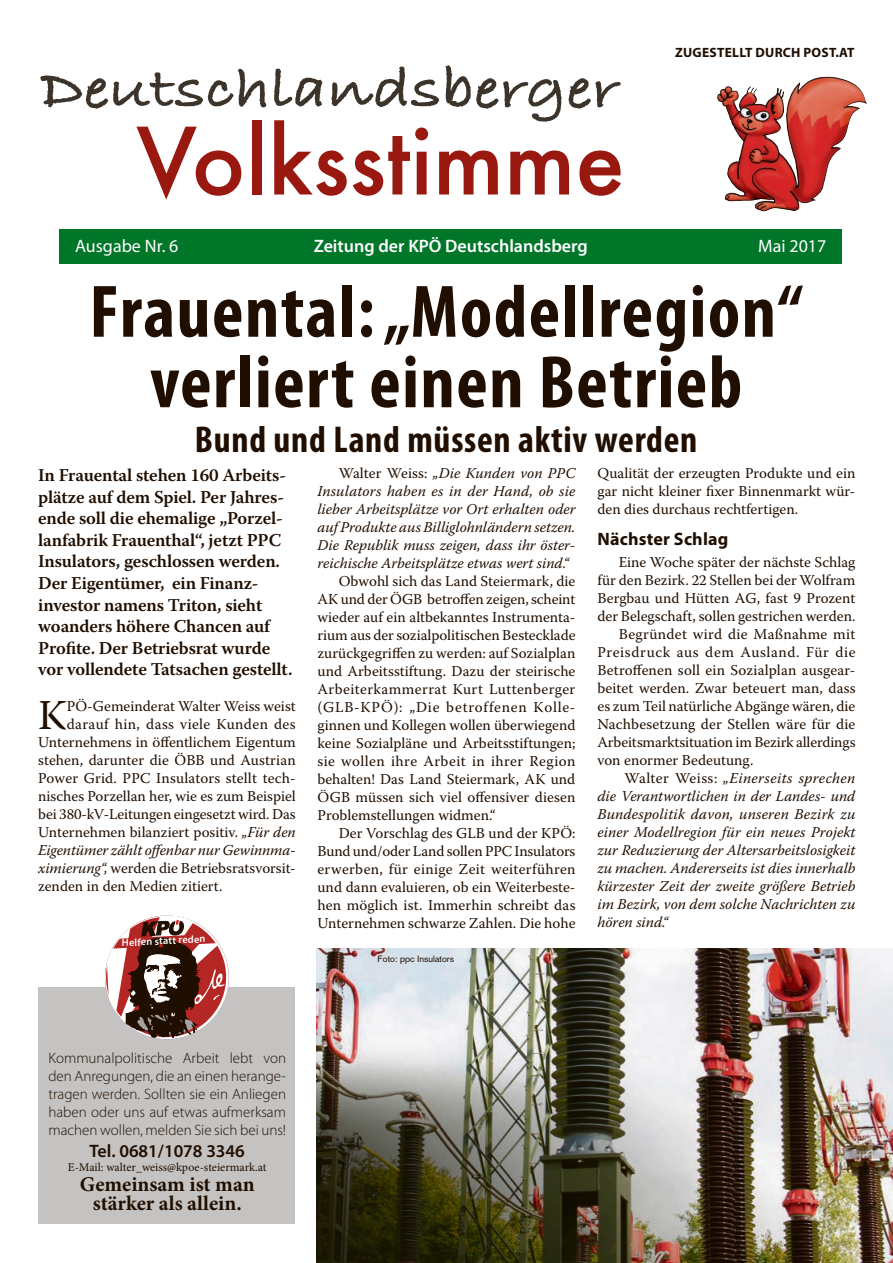
<style>
.page{position:relative;width:893px;height:1263px;background:#fff}
.page>*{position:absolute;margin:0;border:0;box-sizing:border-box;transform-origin:0 0}
.t1{font:500 90px "Futura";color:#991910}
.headline_B_T2{font:700 condensed 75px/70.5px "Myriad Pro";letter-spacing:.02em;color:#200e00;text-align:center}
.Fließtext{font:42.3px "Warnock Pro";color:#200e00}
.headline_B_T2-2{font:700 condensed 37.5px "Myriad Pro";letter-spacing:.02em;color:#200e00}
.t2{font:700 21px "Minion Pro";color:#200e00}
.Fließtext-2{font:600 18px/21.6px "Warnock Pro";letter-spacing:-.01em;color:#200e00}
.t3{font:600 18px "Myriad Pro";color:#fff}
.t4{font:18px "Myriad Pro";color:#fff}
.t5{font:600 18px "Myriad Pro";color:#200e00}
.Zwischentitel{font:700 18px "Myriad Pro";letter-spacing:.01em;color:#200e00}
.Fließtext-3{font:15px/18px "Warnock Pro";color:#200e00;text-align:justify}
.Fließtext-4{font:italic 15px/18px "Warnock Pro";color:#200e00;text-align:justify}
.t6{font:300 15px/18px "Myriad Pro";color:#200e00;text-align:justify}
.Fließtext-5{font:15px "Warnock Pro";letter-spacing:.025em;color:#200e00}
.Bezirkssplitter{font:700 13.5px "Myriad Pro";letter-spacing:.02em;color:#200e00}
.t7{font:12px "Minion Pro";letter-spacing:-.005em;color:#200e00}
.t8{font:600 10.35px "Myriad Pro";color:#fff}
.Bezirkssplitter-2{font:9px "Akzidenz Grotesk";color:#200e00}
.s1{font-style:normal}
.s2{font-style:italic}
</style>
<div class="page">
<img style="left:316px;top:949px;width:577px;height:314px">
<div style="left:39px;top:987px;width:256px;height:237px;background:#c4c3c2"></div>
<img style="left:791px;top:77px;width:37px;height:16px">
<svg style="left:105px;top:915px;width:124px;height:124px"></svg>
<svg style="left:156px;top:941px;width:12px;height:8px"></svg>
<img style="left:126px;top:944px;width:66px;height:94px">
<img style="left:194px;top:969px;width:31px;height:36px">
<div style="left:60px;top:230px;width:782px;height:34px;background:#007629"></div>
<svg style="left:40px;top:65px;width:581px;height:57px"></svg>
<p class="t1" style="left:136px;top:99px;width:490px">Volksstimme</p>
<p class="Bezirkssplitter" style="left:675px;top:44px;width:181px">ZUGESTELLT DURCH POST.AT</p>
<p class="t4" style="left:75px;top:236px;width:105px">Ausgabe Nr. 6</p>
<p class="t3" style="left:314px;top:235px;width:276px">Zeitung der KPÖ Deutschlandsberg</p>
<p class="t4" style="left:758px;top:236px;width:70px">Mai 2017</p>
<p class="headline_B_T2" style="left:90px;top:275px;width:715px">Frauental: „Modellregion“ verliert einen Betrieb</p>
<p class="headline_B_T2-2" style="left:195px;top:416px;width:504px">Bund und Land müssen aktiv werden</p>
<p class="Fließtext-3" style="left:597px;top:464px;width:259px">Qualität der erzeugten Produkte und ein gar nicht kleiner fixer Binnenmarkt wür&shy;den dies durchaus rechtfertigen.</p>
<p class="Zwischentitel" style="left:597px;top:527px;width:132px">Nächster Schlag</p>
<p class="Fließtext-3" style="left:597px;top:553px;width:259px;text-indent:21px">Eine Woche später der nächste Schlag für den Bezirk. 22 Stellen bei der Wolfram Bergbau und Hütten AG, fast 9 Prozent der Belegschaft, sollen gestrichen werden.</p>
<p class="Fließtext-3" style="left:597px;top:625px;width:260px;text-indent:21px">Begründet wird die Maßnahme mit Preisdruck aus dem Ausland. Für die Betroffenen soll ein Sozialplan ausgear&shy;beitet werden. Zwar beteuert man, dass es zum Teil natürliche Abgänge wären, die Nachbesetzung der Stellen wäre für die Arbeitsmarktsituation im Bezirk allerdings von enormer Bedeutung.</p>
<p class="Fließtext-4" style="left:597px;top:769px;width:260px;text-indent:27px"><span class="s1">Walter Weiss:</span> „Einerseits sprechen die Verantwortlichen in der Landes- und Bundespolitik davon, unseren Bezirk zu einer Modellregion für ein neues Projekt zur Reduzierung der Altersarbeitslosigkeit zu machen. Andererseits ist dies innerhalb kürzester Zeit der zweite größere Betrieb im Bezirk, von dem solche Nachrichten zu hören sind.“</p>
<p class="Bezirkssplitter-2" style="left:378px;top:954px;width:78px">Foto: ppc Insulators</p>
<p class="Fließtext-4" style="left:317px;top:464px;width:259px;text-indent:21px"><span class="s1">Walter Weiss:</span> „Die Kunden von PPC Insulators haben es in der Hand, ob sie lieber Arbeitsplätze vor Ort erhalten oder auf Produkte aus Billiglohnländern setzen.<br>Die Republik muss zeigen, dass ihr öster&shy;reichische Arbeitsplätze etwas wert sind.“</p>
<p class="Fließtext-3" style="left:317px;top:572px;width:259px;text-indent:21px">Obwohl sich das Land Steiermark, die AK und der ÖGB betroffen zeigen, scheint wieder auf ein altbekanntes Instrumenta&shy;rium aus der sozialpolitischen Bestecklade zurückgegriffen zu werden: auf Sozialplan und Arbeitsstiftung. Dazu der steirische Arbeiterkammerrat Kurt Luttenberger (GLB-KPÖ): „Die betroffenen Kolle&shy;ginnen und Kollegen wollen überwiegend keine Sozialpläne und Arbeitsstiftungen; sie wollen ihre Arbeit in ihrer Region behalten! Das Land Steiermark, AK und ÖGB müssen sich viel offensiver diesen Problemstellungen widmen.“</p>
<p class="Fließtext-3" style="left:317px;top:824px;width:260px;text-indent:21px">Der Vorschlag des GLB und der KPÖ:<br>Bund und/oder Land sollen PPC Insulators erwerben, für einige Zeit weiterführen und dann evaluieren, ob ein Weiterbeste&shy;hen möglich ist. Immerhin schreibt das Unternehmen schwarze Zahlen. Die hohe</p>
<p class="Fließtext-2" style="left:38px;top:464px;width:256px">In Frauental stehen 160 Arbeits&shy;plätze auf dem Spiel. Per Jahres&shy;ende soll die ehemalige „Porzel&shy;lanfabrik Frauenthal“, jetzt PPC<br>Insulators, geschlossen werden.<br>Der Eigentümer, ein Finanz&shy;investor namens Triton, sieht woanders höhere Chancen auf<br>Profite. Der Betriebsrat wurde vor vollendete Tatsachen gestellt.</p>
<p class="Fließtext" style="left:38px;top:690px;width:30px">K</p>
<p class="Fließtext-3" style="left:67px;top:697px;width:231px">PÖ-Gemeinderat Walter Weiss weist</p>
<p class="Fließtext-5" style="left:67px;top:715px;width:230px">darauf hin, dass viele Kunden des</p>
<p class="Fließtext-3" style="left:38px;top:733px;width:259px">Unternehmens in öffentlichem Eigentum</p>
<p class="Fließtext-3" style="left:38px;top:751px;width:259px">stehen, darunter die ÖBB und Austrian</p>
<p class="Fließtext-3" style="left:38px;top:769px;width:259px">Power Grid. PPC Insulators stellt tech-</p>
<p class="Fließtext-3" style="left:38px;top:787px;width:259px">nisches Porzellan her, wie es zum Beispiel</p>
<p class="Fließtext-3" style="left:38px;top:805px;width:259px">bei 380-kV-Leitungen eingesetzt wird. Das</p>
<p class="Fließtext-3" style="left:38px;top:823px;width:259px">Unternehmen bilanziert positiv. <span class="s2">„Für den</span></p>
<p class="Fließtext-4" style="left:38px;top:841px;width:259px">Eigentümer zählt offenbar nur Gewinnma-</p>
<p class="Fließtext-3" style="left:38px;top:859px;width:259px"><span class="s2">ximierung“,</span> werden die Betriebsratsvorsit-</p>
<p class="Fließtext-3" style="left:38px;top:877px;width:186px">zenden in den Medien zitiert.</p>
<p class="t8" style="left:121px;top:936px;width:85px;rotate:-3deg">Helfen statt reden</p>
<p class="t6" style="left:48px;top:1049px;width:239px">Kommunalpolitische Arbeit lebt von den Anregungen, die an einen herange&shy;tragen werden. Sollten sie ein Anliegen haben oder uns auf etwas aufmerksam machen wollen, melden Sie sich bei uns!</p>
<p class="t5" style="left:90px;top:1139px;width:157px">Tel. 0681/1078 3346</p>
<p class="t7" style="left:68px;top:1159px;width:200px">E-Mail: walter_weiss@kpoe-steiermark.at</p>
<p class="t2" style="left:80px;top:1169px;width:176px">Gemeinsam ist man</p>
<p class="t2" style="left:93px;top:1188px;width:150px">stärker als allein.</p>
</div>
